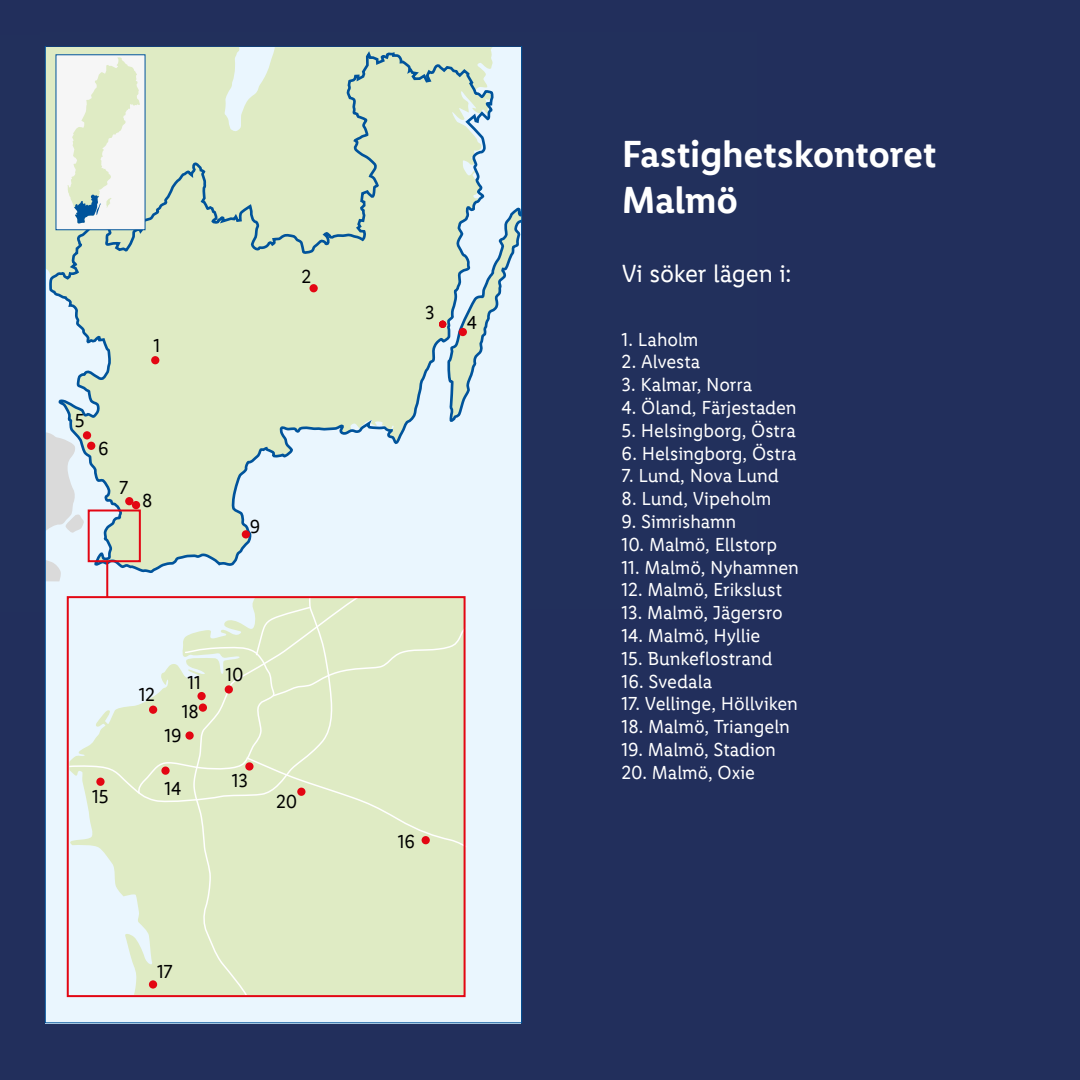
<style>
.page{position:relative;width:1080px;height:1080px;background:#222f5c}
.page>*{position:absolute;margin:0;border:0;box-sizing:border-box;transform-origin:0 0}
.t1{font:600 38px/45.6px "Lidl Font Pro";letter-spacing:-.01em;color:#fff}
.t2{font:25px "Lidl Font Pro";letter-spacing:-.01em;color:#fff}
.t3{font:19px "Lidl Font Pro";letter-spacing:-.005em;color:#fff}
.t4{font:19px/28.7px "Lidl Font Pro";letter-spacing:-.01em;color:#000}
</style>
<div class="page">
<div style="left:45px;top:47px;width:476px;height:976px;background:#eaf6fe"></div>
<svg style="left:47px;top:573px;width:14px;height:8px"></svg>
<svg style="left:496px;top:207px;width:24px;height:103px"></svg>
<svg style="left:48px;top:47px;width:448px;height:527px"></svg>
<div style="left:439px;top:321px;width:7px;height:7px;background:#e30613;border-radius:50%"></div>
<div style="left:310px;top:284px;width:8px;height:8px;background:#e30613;border-radius:50%"></div>
<div style="left:151px;top:356px;width:8px;height:8px;background:#e30613;border-radius:50%"></div>
<div style="left:87px;top:442px;width:8px;height:8px;background:#e30613;border-radius:50%"></div>
<div style="left:83px;top:431px;width:8px;height:8px;background:#e30613;border-radius:50%"></div>
<div style="left:125px;top:497px;width:8px;height:8px;background:#e30613;border-radius:50%"></div>
<div style="left:132px;top:501px;width:8px;height:8px;background:#e30613;border-radius:50%"></div>
<div style="left:88px;top:510px;width:53px;height:52px;border:2px solid #e30613"></div>
<div style="left:242px;top:530px;width:8px;height:8px;background:#e30613;border-radius:50%"></div>
<div style="left:459px;top:328px;width:8px;height:8px;background:#e30613;border-radius:50%"></div>
<svg style="left:68px;top:599px;width:397px;height:399px;fill:#dfebc4"></svg>
<div style="left:193px;top:599px;width:167px;height:399px;background:#dfebc4"></div>
<svg style="left:70px;top:595px;width:265px;height:208px"></svg>
<svg style="left:137px;top:606px;width:326px;height:243px;background:#e0ecca"></svg>
<div style="left:245px;top:762px;width:9px;height:9px;background:#e30613;border-radius:50%"></div>
<div style="left:297px;top:788px;width:8px;height:8px;background:#e30613;border-radius:50%"></div>
<div style="left:422px;top:836px;width:8px;height:8px;background:#e30613;border-radius:50%"></div>
<div style="left:149px;top:980px;width:8px;height:9px;background:#e30613;border-radius:50%"></div>
<div style="left:96px;top:778px;width:9px;height:8px;background:#e30613;border-radius:50%"></div>
<div style="left:161px;top:767px;width:9px;height:8px;background:#e30613;border-radius:50%"></div>
<div style="left:185px;top:731px;width:9px;height:9px;background:#e30613;border-radius:50%"></div>
<div style="left:199px;top:703px;width:8px;height:9px;background:#e30613;border-radius:50%"></div>
<div style="left:149px;top:706px;width:8px;height:8px;background:#e30613;border-radius:50%"></div>
<div style="left:197px;top:692px;width:9px;height:8px;background:#e30613;border-radius:50%"></div>
<div style="left:225px;top:685px;width:8px;height:9px;background:#e30613;border-radius:50%"></div>
<hr style="left:106px;top:561px;width:2px;height:36px;background:#e30613">
<div style="left:67px;top:596px;width:399px;height:401px;border:2px solid #e30613"></div>
<div style="left:55px;top:54px;width:91px;height:176px;background:#f6f6f6"></div>
<svg style="left:67px;top:57px;width:73px;height:167px"></svg>
<p class="t4" style="left:154px;top:331px;width:8px">1</p>
<p class="t4" style="left:75px;top:407px;width:11px">5</p>
<p class="t4" style="left:98px;top:434px;width:12px">6</p>
<p class="t4" style="left:119px;top:473px;width:11px">7</p>
<p class="t4" style="left:142px;top:487px;width:12px">8</p>
<p class="t4" style="left:301px;top:262px;width:11px">2</p>
<p class="t4" style="left:250px;top:512px;width:12px">9</p>
<p class="t4" style="left:92px;top:783px;width:18px">15</p>
<p class="t4" style="left:139px;top:681px;width:18px">12</p>
<p class="t4" style="left:182px;top:668px;width:21px">11<br>18</p>
<p class="t4" style="left:164px;top:721px;width:19px">19</p>
<p class="t4" style="left:164px;top:775px;width:19px">14</p>
<p class="t4" style="left:226px;top:660px;width:20px">10</p>
<p class="t4" style="left:232px;top:766px;width:18px">13</p>
<p class="t4" style="left:276px;top:788px;width:23px">20</p>
<p class="t4" style="left:157px;top:958px;width:17px">17</p>
<p class="t4" style="left:425px;top:298px;width:11px">3</p>
<p class="t4" style="left:467px;top:308px;width:12px">4</p>
<p class="t4" style="left:398px;top:828px;width:19px">16</p>
<h1 class="t1" style="left:622px;top:132px;width:317px">Fastighetskontoret<br>Malmö</h1>
<h2 class="t2" style="left:622px;top:259px;width:171px">Vi söker lägen i:</h2>
<p class="t3" style="left:622px;top:329px;width:78px">1. Laholm</p>
<p class="t3" style="left:622px;top:351px;width:80px">2. Alvesta</p>
<p class="t3" style="left:622px;top:374px;width:132px">3. Kalmar, Norra</p>
<p class="t3" style="left:622px;top:397px;width:177px">4. Öland, Färjestaden</p>
<p class="t3" style="left:622px;top:420px;width:176px">5. Helsingborg, Östra</p>
<p class="t3" style="left:622px;top:443px;width:177px">6. Helsingborg, Östra</p>
<p class="t3" style="left:622px;top:465px;width:159px">7. Lund, Nova Lund</p>
<p class="t3" style="left:622px;top:488px;width:151px">8. Lund, Vipeholm</p>
<p class="t3" style="left:622px;top:511px;width:116px">9. Simrishamn</p>
<p class="t3" style="left:622px;top:534px;width:157px">10. Malmö, Ellstorp</p>
<p class="t3" style="left:622px;top:557px;width:179px">11. Malmö, Nyhamnen</p>
<p class="t3" style="left:622px;top:579px;width:162px">12. Malmö, Erikslust</p>
<p class="t3" style="left:622px;top:602px;width:163px">13. Malmö, Jägersro</p>
<p class="t3" style="left:622px;top:625px;width:140px">14. Malmö, Hyllie</p>
<p class="t3" style="left:622px;top:648px;width:152px">15. Bunkeflostrand</p>
<p class="t3" style="left:622px;top:671px;width:92px">16. Svedala</p>
<p class="t3" style="left:622px;top:693px;width:178px">17. Vellinge, Höllviken</p>
<p class="t3" style="left:622px;top:716px;width:170px">18. Malmö, Triangeln</p>
<p class="t3" style="left:622px;top:739px;width:156px">19. Malmö, Stadion</p>
<p class="t3" style="left:622px;top:762px;width:135px">20. Malmö, Oxie</p>
</div>
